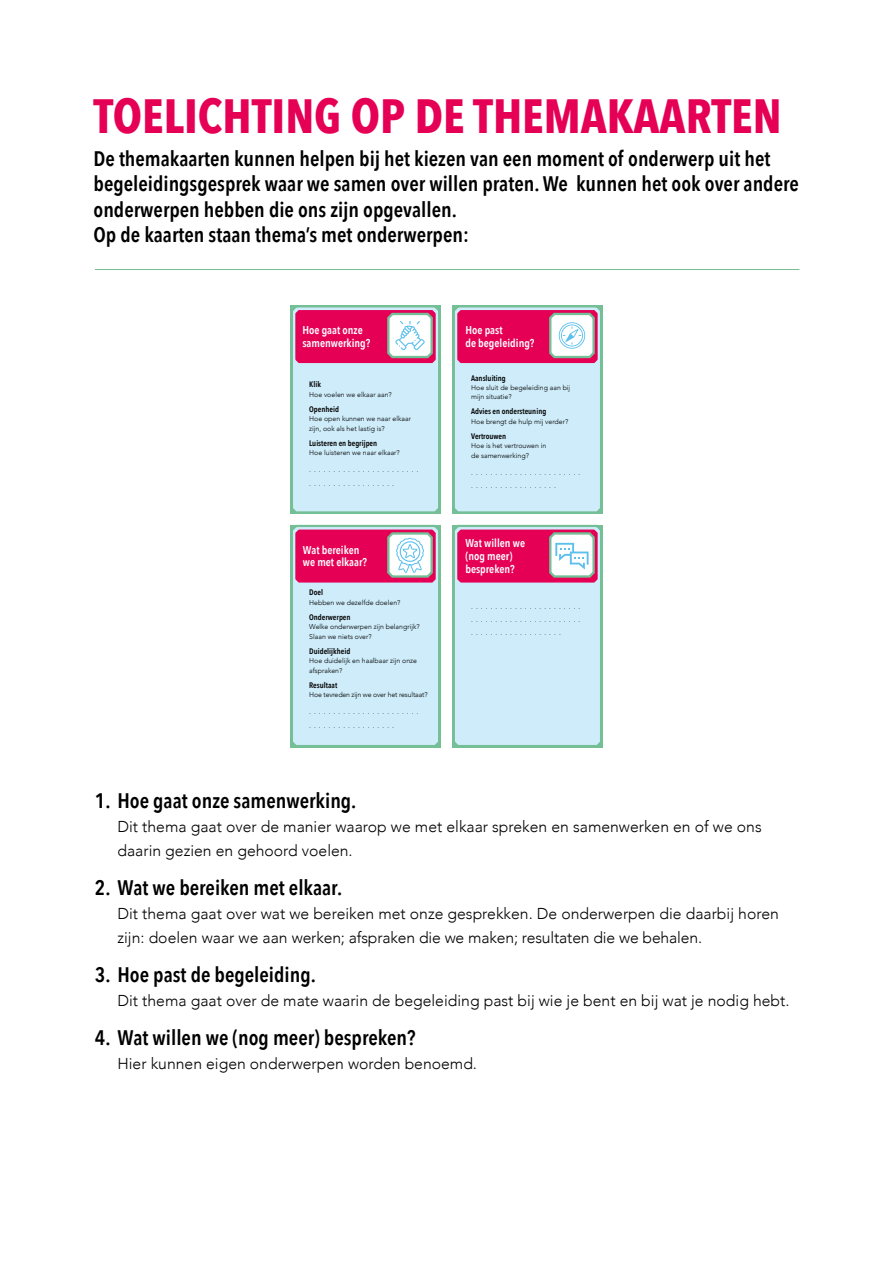
<style>
.page{position:relative;width:893px;height:1263px;background:#fff}
.page>*{position:absolute;margin:0;border:0;box-sizing:border-box;transform-origin:0 0}
.t1{font:700 48px "Avenir Next Condensed";color:#e50056}
.t2{font:600 21px/25.5px "Avenir Next Condensed";color:#000}
.t3{font:300 15.75px/24px "Avenir";color:#000}
.t4{font:600 11.25px/12.6px "Avenir Next Condensed";color:#fff}
.t5{font:600 7.95px "Avenir Next Condensed";color:#000}
.t6{font:300 7.05px/9.3px "Avenir";color:#000}
.t7{font:300 7.05px "Avenir";letter-spacing:-.02em;color:#000}
</style>
<div class="page">
<hr style="left:95px;top:269px;width:704px;height:1px;background:#75bf96">
<svg style="left:290px;top:305px;width:151px;height:209px;background:#ccc0d5"></svg>
<svg style="left:452px;top:305px;width:151px;height:209px;background:#ccc0d5"></svg>
<svg style="left:290px;top:524px;width:151px;height:224px;background:#ccc3d7"></svg>
<svg style="left:452px;top:524px;width:151px;height:224px;background:#ccc3d7"></svg>
<h1 class="t1" style="left:94px;top:87px;width:690px">TOELICHTING OP DE THEMAKAARTEN</h1>
<p class="t2" style="left:94px;top:145px;width:707px">De themakaarten kunnen helpen bij het kiezen van een moment of onderwerp uit het begeleidingsgesprek waar we samen over willen praten. We kunnen het ook over andere onderwerpen hebben die ons zijn opgevallen.<br>Op de kaarten staan thema’s met onderwerpen:</p>
<h3 class="t4" style="left:302px;top:324px;width:69px">Hoe gaat onze samenwerking?</h3>
<p class="t5" style="left:309px;top:378px;width:13px">Klik</p>
<p class="t6" style="left:309px;top:390px;width:84px">Hoe voelen we elkaar aan?</p>
<p class="t5" style="left:309px;top:402px;width:31px">Openheid</p>
<p class="t6" style="left:309px;top:414px;width:103px">Hoe open kunnen we naar elkaar zijn, ook als het lastig is?</p>
<p class="t5" style="left:309px;top:436px;width:70px">Luisteren en begrijpen</p>
<p class="t6" style="left:309px;top:448px;width:92px">Hoe luisteren we naar elkaar?</p>
<p class="t6" style="left:309px;top:463px;width:111px;line-height:13.4px">....................... ..................</p>
<h3 class="t4" style="left:303px;top:543px;width:66px">Wat bereiken we met elkaar?</h3>
<p class="t5" style="left:309px;top:586px;width:15px">Doel</p>
<p class="t6" style="left:309px;top:598px;width:93px">Hebben we dezelfde doelen?</p>
<p class="t5" style="left:309px;top:610px;width:43px">Onderwerpen</p>
<p class="t6" style="left:309px;top:622px;width:112px">Welke onderwerpen zijn belangrijk?<br>Slaan we niets over?</p>
<p class="t5" style="left:309px;top:644px;width:43px">Duidelijkheid</p>
<p class="t6" style="left:309px;top:656px;width:109px">Hoe duidelijk en haalbaar zijn onze afspraken?</p>
<p class="t5" style="left:309px;top:678px;width:30px">Resultaat</p>
<p class="t7" style="left:309px;top:690px;width:120px">Hoe tevreden zijn we over het resultaat?</p>
<p class="t6" style="left:309px;top:705px;width:111px;line-height:13.4px">....................... ..................</p>
<h3 class="t4" style="left:465px;top:324px;width:71px">Hoe past<br>de begeleiding?</h3>
<p class="t5" style="left:471px;top:371px;width:36px">Aansluiting</p>
<p class="t6" style="left:471px;top:383px;width:101px">Hoe sluit de begeleiding aan bij mijn situatie?</p>
<p class="t5" style="left:471px;top:405px;width:77px">Advies en ondersteuning</p>
<p class="t6" style="left:471px;top:417px;width:99px">Hoe brengt de hulp mij verder?</p>
<p class="t5" style="left:471px;top:429px;width:36px">Vertrouwen</p>
<p class="t6" style="left:471px;top:441px;width:77px">Hoe is het vertrouwen in de samenwerking?</p>
<p class="t6" style="left:471px;top:466px;width:111px;line-height:13.4px">....................... ..................</p>
<h3 class="t4" style="left:465px;top:537px;width:61px">Wat willen we (nog meer) bespreken?</h3>
<p class="t6" style="left:471px;top:600px;width:111px;line-height:13.4px;text-align:justify">....................... ....................... ...................</p>
<h2 class="t2" style="left:95px;top:787px;width:263px">1. Hoe gaat onze samenwerking.</h2>
<h3 class="t3" style="left:117px;top:814px;width:646px">Dit thema gaat over de manier waarop we met elkaar spreken en samenwerken en of we ons daarin gezien en gehoord voelen.</h3>
<h2 class="t2" style="left:95px;top:874px;width:249px">2. Wat we bereiken met elkaar.</h2>
<h3 class="t3" style="left:117px;top:901px;width:663px">Dit thema gaat over wat we bereiken met onze gesprekken. De onderwerpen die daarbij horen zijn: doelen waar we aan werken; afspraken die we maken; resultaten die we behalen.</h3>
<h2 class="t2" style="left:95px;top:961px;width:222px">3. Hoe past de begeleiding.</h2>
<h3 class="t3" style="left:117px;top:988px;width:674px">Dit thema gaat over de mate waarin de begeleiding past bij wie je bent en bij wat je nodig hebt.</h3>
<h2 class="t2" style="left:95px;top:1024px;width:322px">4. Wat willen we (nog meer) bespreken?</h2>
<h3 class="t3" style="left:117px;top:1051px;width:361px">Hier kunnen eigen onderwerpen worden benoemd.</h3>
</div>
